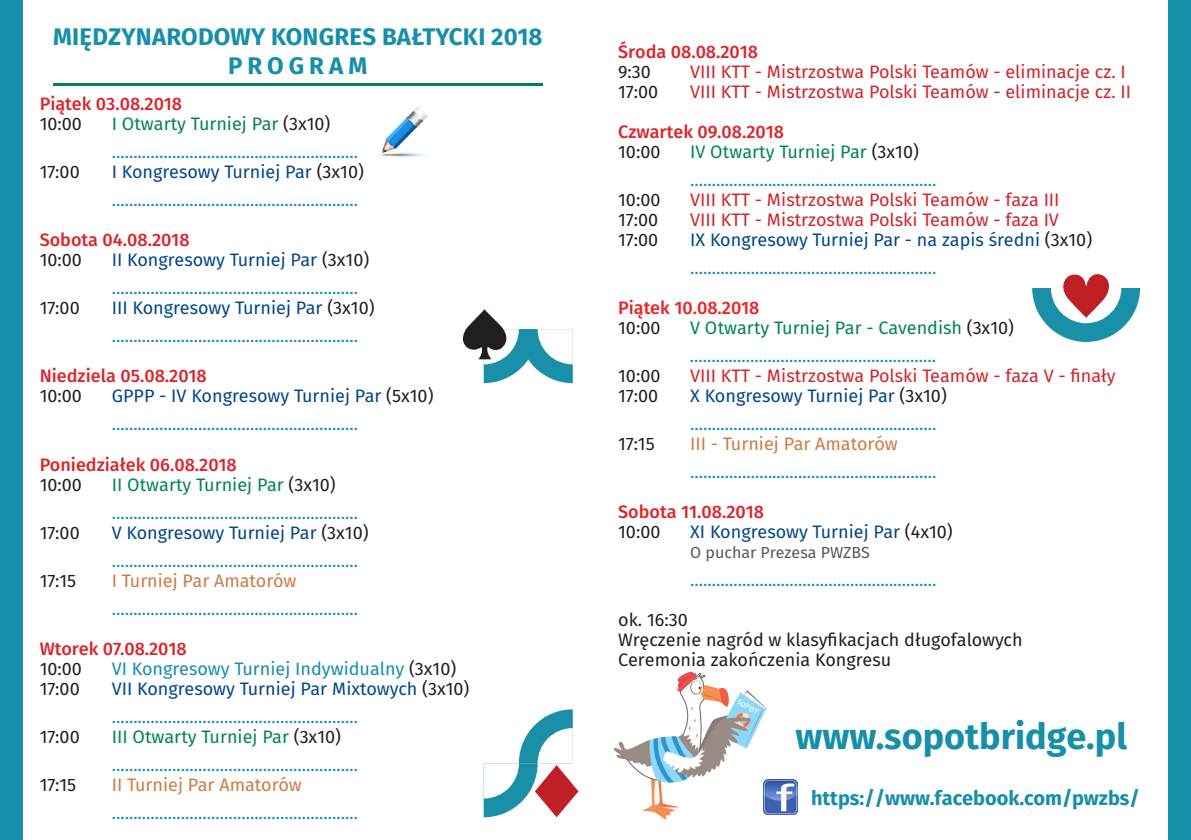
<style>
.page{position:relative;width:1191px;height:840px;background:#fff}
.page>*{position:absolute;margin:0;border:0;box-sizing:border-box;transform-origin:0 0}
.t1{font:700 36px "Fira Sans";color:#168fa9}
.t2{font:700 24px "Fira Sans";letter-spacing:.01em;color:#168fa8}
.t3{font:700 24px "Fira Sans";letter-spacing:.21em;color:#168fa8}
.t4{font:700 20px "Fira Sans";color:#168fa9}
.t5{font:18px "Fira Sans";color:#168fa8}
.t6{font:18px "Fira Sans";color:#004789}
.t7{font:18px "Fira Sans";color:#d1232a}
.t8{font:18px "Fira Sans";color:#231f20}
.t9{font:500 18px "Fira Sans";color:#dc242b}
.t10{font:18px "Fira Sans";color:#00864b}
.t11{font:18px "Fira Sans";color:#cd7b44}
.t12{font:500 18px "Fira Sans";color:#ee2123}
.t13{font:16px "Fira Sans";color:#57585a}
.t14{font:7px "Chalkduster";color:#fff}
.s1{color:#231f20}
</style>
<div class="page">
<img style="left:380px;top:107px;width:48px;height:50px">
<div style="left:0;top:0;width:23px;height:839px;background:#168fa8"></div>
<div style="left:1168px;top:0;width:23px;height:839px;background:#168fa8"></div>
<hr style="left:53px;top:83px;width:490px;height:2px;background:#00864b">
<svg style="left:1032px;top:274px;width:108px;height:68px"></svg>
<svg style="left:463px;top:309px;width:110px;height:74px"></svg>
<svg style="left:484px;top:709px;width:94px;height:107px"></svg>
<img style="left:766px;top:779px;width:31px;height:35px">
<svg style="left:613px;top:671px;width:153px;height:149px"></svg>
<p class="t2" style="left:53px;top:17px;width:491px">MIĘDZYNARODOWY KONGRES BAŁTYCKI 2018</p>
<p class="t3" style="left:228px;top:45px;width:141px">PROGRAM</p>
<p class="t9" style="left:40px;top:89px;width:144px">Piątek 03.08.2018</p>
<p class="t8" style="left:40px;top:110px;width:44px">10:00</p>
<p class="t10" style="left:112px;top:110px;width:220px">I Otwarty Turniej Par <span class="s1">(3x10)</span></p>
<p class="t5" style="left:112px;top:138px;width:248px">.........................................................</p>
<p class="t8" style="left:40px;top:158px;width:42px">17:00</p>
<p class="t6" style="left:112px;top:158px;width:254px">I Kongresowy Turniej Par <span class="s1">(3x10)</span></p>
<p class="t5" style="left:112px;top:186px;width:248px">.........................................................</p>
<p class="t9" style="left:40px;top:225px;width:151px">Sobota 04.08.2018</p>
<p class="t8" style="left:40px;top:246px;width:44px">10:00</p>
<p class="t6" style="left:112px;top:246px;width:259px">II Kongresowy Turniej Par <span class="s1">(3x10)</span></p>
<p class="t5" style="left:112px;top:274px;width:248px">.........................................................</p>
<p class="t8" style="left:40px;top:294px;width:42px">17:00</p>
<p class="t6" style="left:112px;top:294px;width:264px">III Kongresowy Turniej Par <span class="s1">(3x10)</span></p>
<p class="t5" style="left:112px;top:322px;width:248px">.........................................................</p>
<p class="t9" style="left:40px;top:361px;width:169px">Niedziela 05.08.2018</p>
<p class="t8" style="left:40px;top:382px;width:44px">10:00</p>
<p class="t6" style="left:112px;top:382px;width:323px">GPPP - IV Kongresowy Turniej Par <span class="s1">(5x10)</span></p>
<p class="t5" style="left:112px;top:410px;width:248px">.........................................................</p>
<p class="t9" style="left:40px;top:449px;width:199px">Poniedziałek 06.08.2018</p>
<p class="t8" style="left:40px;top:470px;width:44px">10:00</p>
<p class="t10" style="left:112px;top:470px;width:225px">II Otwarty Turniej Par <span class="s1">(3x10)</span></p>
<p class="t5" style="left:112px;top:498px;width:248px">.........................................................</p>
<p class="t8" style="left:40px;top:518px;width:42px">17:00</p>
<p class="t6" style="left:112px;top:518px;width:258px">V Kongresowy Turniej Par <span class="s1">(3x10)</span></p>
<p class="t5" style="left:112px;top:546px;width:248px">.........................................................</p>
<p class="t8" style="left:40px;top:566px;width:38px">17:15</p>
<p class="t11" style="left:112px;top:566px;width:186px">I Turniej Par Amatorów</p>
<p class="t5" style="left:112px;top:594px;width:248px">.........................................................</p>
<p class="t9" style="left:40px;top:633px;width:149px">Wtorek 07.08.2018</p>
<p class="t8" style="left:40px;top:654px;width:44px">10:00</p>
<p class="t5" style="left:112px;top:654px;width:346px">VI Kongresowy Turniej Indywidualny <span class="s1">(3x10)</span></p>
<p class="t8" style="left:40px;top:674px;width:42px">17:00</p>
<p class="t6" style="left:112px;top:674px;width:359px">VII Kongresowy Turniej Par Mixtowych <span class="s1">(3x10)</span></p>
<p class="t5" style="left:112px;top:702px;width:248px">.........................................................</p>
<p class="t8" style="left:40px;top:722px;width:42px">17:00</p>
<p class="t10" style="left:112px;top:722px;width:231px">III Otwarty Turniej Par <span class="s1">(3x10)</span></p>
<p class="t5" style="left:112px;top:750px;width:248px">.........................................................</p>
<p class="t8" style="left:40px;top:770px;width:38px">17:15</p>
<p class="t11" style="left:112px;top:770px;width:191px">II Turniej Par Amatorów</p>
<p class="t5" style="left:112px;top:798px;width:248px">.........................................................</p>
<p class="t9" style="left:618px;top:37px;width:141px">Środa 08.08.2018</p>
<p class="t8" style="left:618px;top:58px;width:34px">9:30</p>
<p class="t7" style="left:690px;top:58px;width:437px">VIII KTT - Mistrzostwa Polski Teamów - eliminacje cz. I</p>
<p class="t8" style="left:618px;top:78px;width:42px">17:00</p>
<p class="t7" style="left:690px;top:78px;width:442px">VIII KTT - Mistrzostwa Polski Teamów - eliminacje cz. II</p>
<p class="t9" style="left:618px;top:117px;width:167px">Czwartek 09.08.2018</p>
<p class="t8" style="left:618px;top:138px;width:44px">10:00</p>
<p class="t10" style="left:690px;top:138px;width:230px">IV Otwarty Turniej Par <span class="s1">(3x10)</span></p>
<p class="t5" style="left:690px;top:166px;width:248px">.........................................................</p>
<p class="t8" style="left:618px;top:186px;width:44px">10:00</p>
<p class="t7" style="left:690px;top:186px;width:371px">VIII KTT - Mistrzostwa Polski Teamów - faza III</p>
<p class="t8" style="left:618px;top:206px;width:42px">17:00</p>
<p class="t7" style="left:690px;top:206px;width:370px">VIII KTT - Mistrzostwa Polski Teamów - faza IV</p>
<p class="t8" style="left:618px;top:226px;width:42px">17:00</p>
<p class="t6" style="left:690px;top:226px;width:403px">IX Kongresowy Turniej Par - na zapis średni <span class="s1">(3x10)</span></p>
<p class="t5" style="left:690px;top:254px;width:248px">.........................................................</p>
<p class="t12" style="left:618px;top:293px;width:143px">Piątek 10.08.2018</p>
<p class="t8" style="left:618px;top:314px;width:44px">10:00</p>
<p class="t10" style="left:690px;top:314px;width:325px">V Otwarty Turniej Par - Cavendish <span class="s1">(3x10)</span></p>
<p class="t5" style="left:690px;top:342px;width:248px">.........................................................</p>
<p class="t8" style="left:618px;top:362px;width:44px">10:00</p>
<p class="t7" style="left:690px;top:362px;width:427px">VIII KTT - Mistrzostwa Polski Teamów - faza V - finały</p>
<p class="t8" style="left:618px;top:382px;width:42px">17:00</p>
<p class="t6" style="left:690px;top:382px;width:258px">X Kongresowy Turniej Par <span class="s1">(3x10)</span></p>
<p class="t5" style="left:690px;top:410px;width:248px">.........................................................</p>
<p class="t8" style="left:618px;top:430px;width:38px">17:15</p>
<p class="t11" style="left:690px;top:430px;width:209px">III - Turniej Par Amatorów</p>
<p class="t5" style="left:690px;top:458px;width:248px">.........................................................</p>
<p class="t9" style="left:618px;top:497px;width:147px">Sobota 11.08.2018</p>
<p class="t8" style="left:618px;top:518px;width:44px">10:00</p>
<p class="t6" style="left:690px;top:518px;width:264px">XI Kongresowy Turniej Par <span class="s1">(4x10)</span></p>
<p class="t13" style="left:690px;top:540px;width:181px">O puchar Prezesa PWZBS</p>
<p class="t5" style="left:690px;top:566px;width:248px">.........................................................</p>
<p class="t8" style="left:618px;top:606px;width:71px">ok. 16:30</p>
<p class="t8" style="left:618px;top:626px;width:406px">Wręczenie nagród w klasyfikacjach długofalowych</p>
<p class="t8" style="left:618px;top:646px;width:275px">Ceremonia zakończenia Kongresu</p>
<p class="t14" style="left:740px;top:697px;width:25px;rotate:30deg">SOPOT</p>
<p class="t1" style="left:795px;top:705px;width:333px">www.sopotbridge.pl</p>
<p class="t4" style="left:811px;top:780px;width:330px">https://www.facebook.com/pwzbs/</p>
</div>
